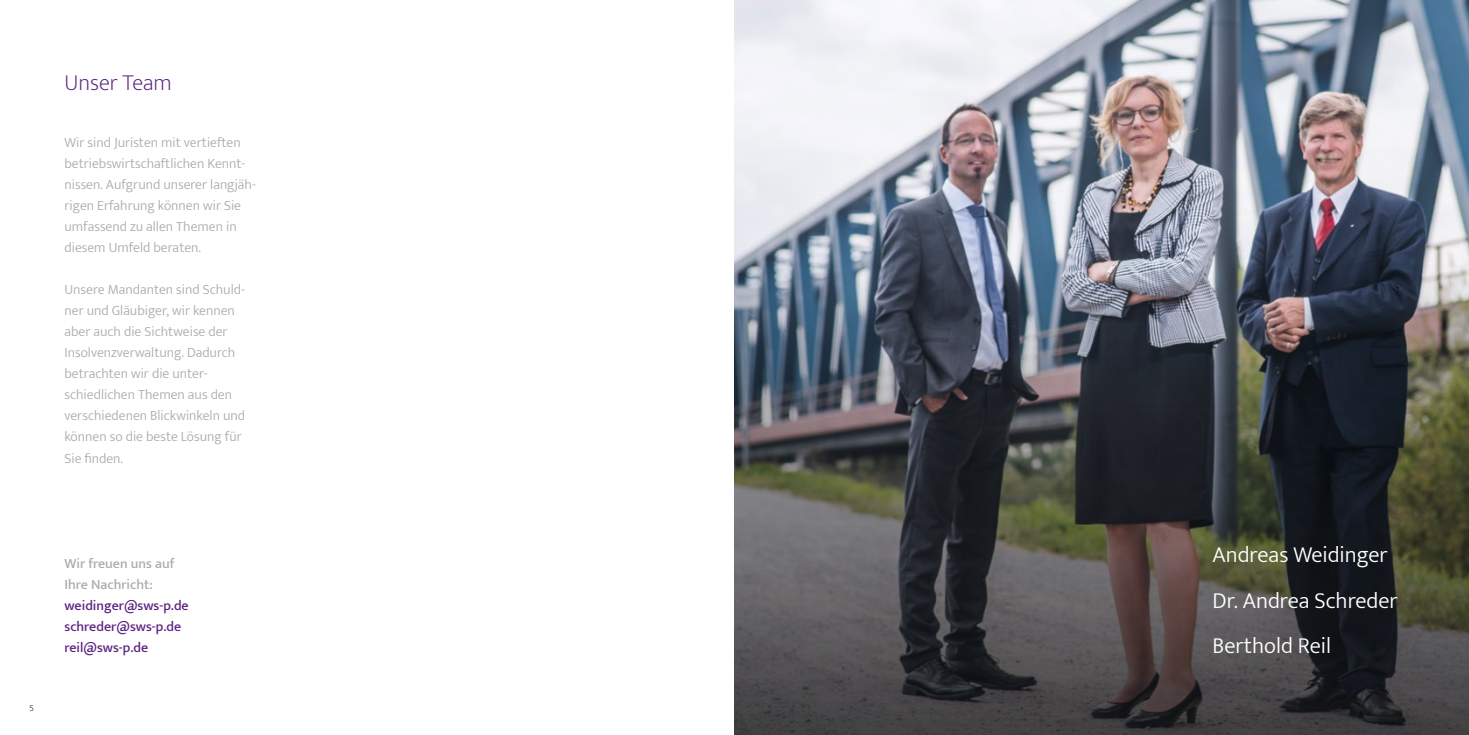
<style>
.page{position:relative;width:1469px;height:735px;background:#fff}
.page>*{position:absolute;margin:0;border:0;box-sizing:border-box;transform-origin:0 0}
.t1{font:300 22.75px/45.5px "Mukta";color:#fff}
.t2{font:200 22.75px "Mukta";color:#5c2381}
.t3{font:300 14px/21px "Mukta";color:#abacae}
.t4{font:500 14px/21px "Mukta";color:#5c2381}
.t5{font:500 14px/21px "Mukta";color:#abacae}
.t6{font:200 9.28px "Mukta";color:#000}
</style>
<div class="page">
<img style="left:734px;top:0;width:734px;height:261px">
<img style="left:734px;top:261px;width:734px;height:473px">
<h1 class="t2" style="left:64px;top:64px;width:109px">Unser Team</h1>
<p class="t3" style="left:64px;top:132px;width:193px">Wir sind Juristen mit vertieften betriebswirtschaftlichen Kennt&shy;nissen. Aufgrund unserer langjäh&shy;rigen Erfahrung können wir Sie umfassend zu allen Themen in diesem Umfeld beraten.</p>
<p class="t3" style="left:64px;top:279px;width:182px">Unsere Mandanten sind Schuld&shy;ner und Gläubiger, wir kennen aber auch die Sichtweise der<br>Insolvenzverwaltung. Dadurch betrachten wir die unter&shy;schiedlichen Themen aus den verschiedenen Blickwinkeln und können so die beste Lösung für<br>Sie finden.</p>
<p class="t6" style="left:30px;top:699px;width:6px">5</p>
<p class="t5" style="left:64px;top:552px;width:111px">Wir freuen uns auf<br>Ihre Nachricht:</p>
<p class="t4" style="left:64px;top:594px;width:126px">weidinger@sws-p.de schreder@sws-p.de reil@sws-p.de</p>
<h1 class="t1" style="left:1212px;top:531px;width:187px">Andreas Weidinger<br>Dr. Andrea Schreder<br>Berthold Reil</h1>
</div>
